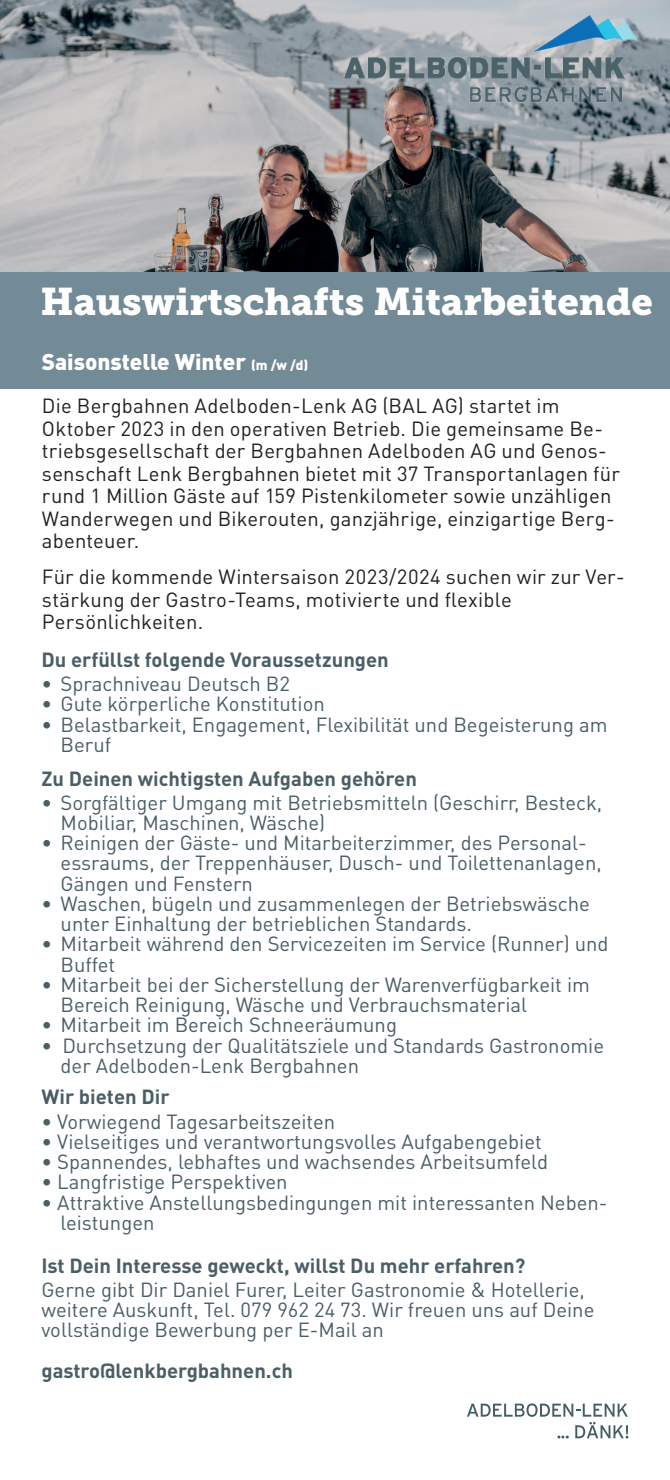
<style>
.page{position:relative;width:670px;height:1480px;background:#fff}
.page>*{position:absolute;margin:0;border:0;box-sizing:border-box;transform-origin:0 0}
.t1{font:38.25px "Museo Slab 900";color:#fff}
.t2{font:900 22.5px "DIN Pro";color:#fff}
.t3{font:20.25px/20.2px "DIN Pro";color:#4a5e66}
.t4{font:20.25px/22.5px "DIN Pro";letter-spacing:.01em;color:#231f20}
.t5{font:700 20.25px "DIN Pro";color:#4a5e66}
.s1{font-size:13.5px}
</style>
<div class="page">
<img style="left:0;top:0;width:670px;height:273px">
<img style="left:299px;top:0;width:371px;height:128px">
<svg style="left:467px;top:1403px;width:161px;height:35px"></svg>
<div style="left:0;top:273px;width:670px;height:116px;background:#738b97"></div>
<h1 class="t1" style="left:40px;top:280px;width:614px">Hauswirtschafts Mitarbeitende</h1>
<p class="t2" style="left:42px;top:346px;width:268px">Saisonstelle Winter <span class="s1">(m /w /d)</span></p>
<p class="t4" style="left:42px;top:394px;width:579px">Die Bergbahnen Adelboden-Lenk AG (BAL AG) startet im Oktober 2023 in den operativen Betrieb. Die gemeinsame Be&shy;triebsgesellschaft der Bergbahnen Adelboden AG und Genos&shy;senschaft Lenk Bergbahnen bietet mit 37 Transportanlagen für rund 1 Million Gäste auf 159 Pistenkilometer sowie unzähligen Wanderwegen und Bikerouten, ganzjährige, einzigartige Berg&shy;abenteuer.</p>
<p class="t4" style="left:42px;top:565px;width:584px">Für die kommende Wintersaison 2023/2024 suchen wir zur Ver&shy;stärkung der Gastro-Teams, motivierte und flexible<br>Persönlichkeiten.</p>
<p class="t5" style="left:41px;top:646px;width:349px">Du erfüllst folgende Voraussetzungen</p>
<p class="t3" style="left:41px;top:673px;width:250px">• Sprachniveau Deutsch B2</p>
<p class="t3" style="left:41px;top:693px;width:285px">• Gute körperliche Konstitution</p>
<p class="t3" style="left:61px;top:714px;width:548px;text-indent:-19px">• Belastbarkeit, Engagement, Flexibilität und Begeisterung am<br>Beruf</p>
<p class="t5" style="left:41px;top:765px;width:377px">Zu Deinen wichtigsten Aufgaben gehören</p>
<p class="t3" style="left:61px;top:792px;width:543px;text-indent:-19px">• Sorgfältiger Umgang mit Betriebsmitteln (Geschirr, Besteck,<br>Mobiliar, Maschinen, Wäsche)</p>
<p class="t3" style="left:61px;top:832px;width:542px;text-indent:-19px">• Reinigen der Gäste- und Mitarbeiterzimmer, des Personal&shy;essraums, der Treppenhäuser, Dusch- und Toilettenanlagen,<br>Gängen und Fenstern</p>
<p class="t3" style="left:61px;top:893px;width:531px;text-indent:-19px">• Waschen, bügeln und zusammenlegen der Betriebswäsche unter Einhaltung der betrieblichen Standards.</p>
<p class="t3" style="left:61px;top:933px;width:549px;text-indent:-19px">• Mitarbeit während den Servicezeiten im Service (Runner) und<br>Buffet</p>
<p class="t3" style="left:61px;top:974px;width:531px;text-indent:-19px">• Mitarbeit bei der Sicherstellung der Warenverfügbarkeit im<br>Bereich Reinigung, Wäsche und Verbrauchsmaterial</p>
<p class="t3" style="left:41px;top:1014px;width:357px">• Mitarbeit im Bereich Schneeräumung</p>
<p class="t3" style="left:61px;top:1035px;width:545px;text-indent:-19px">• Durchsetzung der Qualitätsziele und Standards Gastronomie der Adelboden-Lenk Bergbahnen</p>
<p class="t5" style="left:41px;top:1084px;width:130px">Wir bieten Dir</p>
<p class="t3" style="left:41px;top:1110px;width:295px">• Vorwiegend Tagesarbeitszeiten</p>
<p class="t3" style="left:41px;top:1131px;width:502px">• Vielseitiges und verantwortungsvolles Aufgabengebiet</p>
<p class="t3" style="left:41px;top:1151px;width:508px">• Spannendes, lebhaftes und wachsendes Arbeitsumfeld</p>
<p class="t3" style="left:41px;top:1171px;width:247px">• Langfristige Perspektiven</p>
<p class="t3" style="left:61px;top:1191px;width:548px;text-indent:-19px">• Attraktive Anstellungsbedingungen mit interessanten Neben&shy;leistungen</p>
<p class="t5" style="left:41px;top:1252px;width:485px">Ist Dein Interesse geweckt, willst Du mehr erfahren?</p>
<p class="t3" style="left:41px;top:1279px;width:554px">Gerne gibt Dir Daniel Furer, Leiter Gastronomie &amp; Hotellerie, weitere Auskunft, Tel. 079 962 24 73. Wir freuen uns auf Deine vollständige Bewerbung per E-Mail an</p>
<p class="t5" style="left:41px;top:1357px;width:253px">gastro@lenkbergbahnen.ch</p>
</div>
